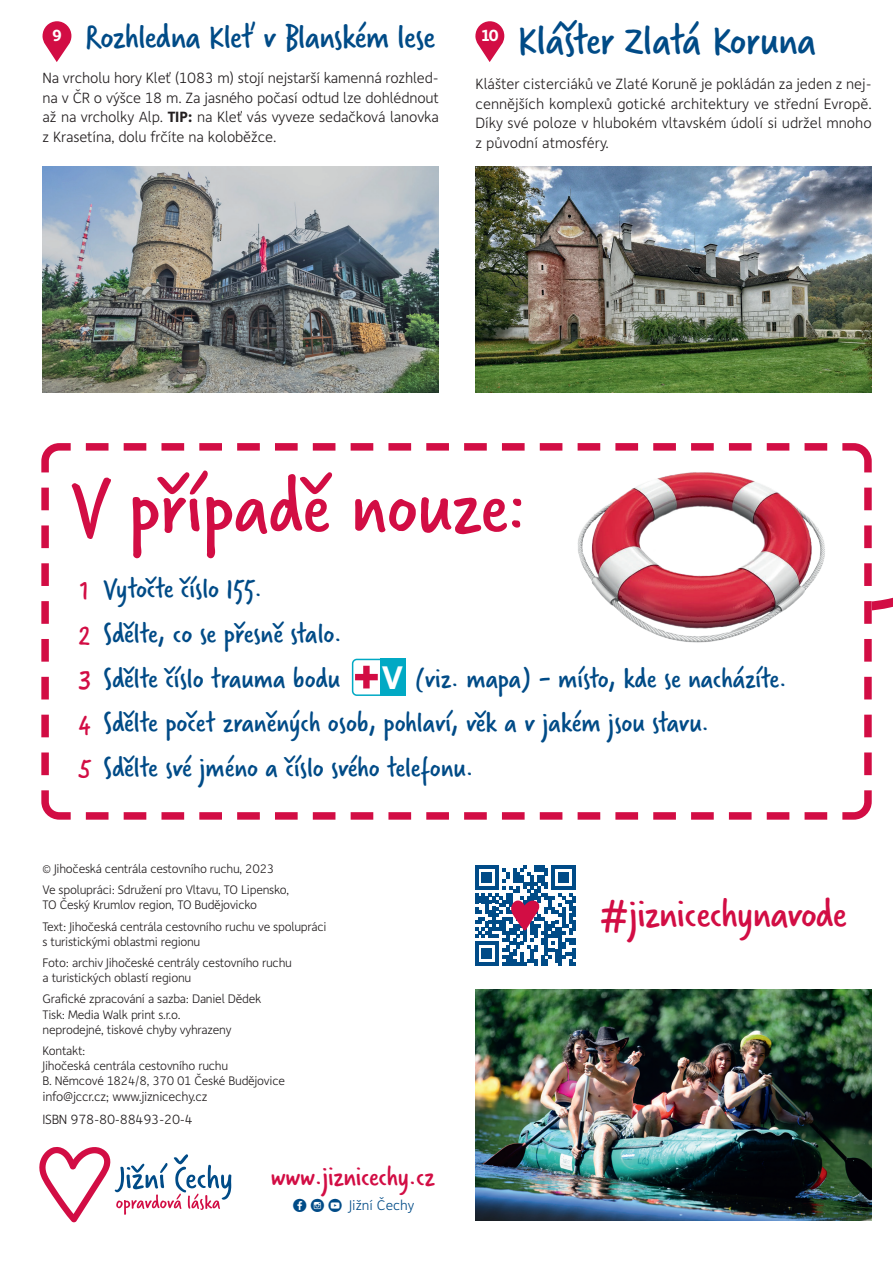
<style>
.page{position:relative;width:893px;height:1263px;background:#fff}
.page>*{position:absolute;margin:0;border:0;box-sizing:border-box;transform-origin:0 0}
.t1{font:84.45px "Verveine Corp";color:#d20d44}
.t2{font:45px "Verveine Corp";color:#004b87}
.t3{font:42.75px "Verveine Corp";letter-spacing:-.01em;color:#d20d44}
.t4{font:36px "Verveine Corp";letter-spacing:-.01em;color:#004b87}
.t5{font:700 33px "Depot";color:#fff}
.t6{font:30px/44.5px "Verveine Corp";color:#004b87}
.t7{font:29.7px "Verveine Corp";letter-spacing:-.01em;color:#d20d44}
.t8{font:700 16.35px "Depot";color:#fff}
.t9{font:300 15px/19.5px "Depot";letter-spacing:-.005em;color:#231f20;text-align:justify}
.t10{font:300 14.1px "Depot";color:#004b87}
.t11{font:300 13.5px "Depot";letter-spacing:-.02em;color:#231f20}
.t12{font:300 13.05px "Depot";letter-spacing:-.02em;color:#231f20}
.t13{font:300 12.45px/21.1px "Depot";letter-spacing:-.02em;color:#231f20}
.s1{font-weight:700}
.s2{color:#d20d44}
.s3{font-family:"Social Shapes";font-weight:400;font-size:19.2px}
</style>
<div class="page">
<img style="left:43px;top:167px;width:396px;height:226px">
<img style="left:475px;top:167px;width:397px;height:226px">
<img style="left:475px;top:989px;width:397px;height:231px">
<svg style="left:39px;top:1147px;width:192px;height:75px"></svg>
<svg style="left:475px;top:865px;width:101px;height:101px"></svg>
<svg style="left:42px;top:21px;width:29px;height:41px"></svg>
<svg style="left:475px;top:21px;width:29px;height:41px"></svg>
<svg style="left:875px;top:597px;width:18px;height:13px"></svg>
<svg style="left:41px;top:443px;width:834px;height:377px"></svg>
<img style="left:575px;top:472px;width:251px;height:171px">
<div style="left:353px;top:659px;width:52px;height:36px;background:#fff;border-radius:4px"></div>
<div style="left:352px;top:659px;width:53px;height:37px;border:2px solid #01a9c4;border-radius:4px"></div>
<svg style="left:355px;top:666px;width:23px;height:22px"></svg>
<div style="left:380px;top:659px;width:25px;height:37px;background:#01a9c4"></div>
<h2 class="t2" style="left:518px;top:10px;width:300px">Klášter Zlatá Koruna</h2>
<p class="t9" style="left:475px;top:74px;width:398px">Klášter cisterciáků ve Zlaté Koruně je pokládán za jeden z nej&shy;cennějších komplexů gotické architektury ve střední Evropě.<br>Díky své poloze v hlubokém vltavském údolí si udržel mnoho z původní atmosféry.</p>
<h3 class="t4" style="left:85px;top:12px;width:351px">Rozhledna Kleť v Blanském lese</h3>
<p class="t9" style="left:43px;top:68px;width:398px">Na vrcholu hory Kleť (1083 m) stojí nejstarší kamenná rozhled&shy;na v ČR o výšce 18 m. Za jasného počasí odtud lze dohlédnout až na vrcholky Alp. <span class="s1">TIP:</span> na Kleť vás vyveze sedačková lanovka z Krasetína, dolu frčíte na koloběžce.</p>
<h3 class="t8" style="left:52px;top:25px;width:11px">9</h3>
<h3 class="t8" style="left:481px;top:25px;width:19px">10</h3>
<h1 class="t1" style="left:70px;top:448px;width:456px">V případě nouze:</h1>
<h3 class="t6" style="left:79px;top:567px;width:265px"><span class="s2">1</span> Vytočte číslo 155.<br><span class="s2">2</span> Sdělte, co se přesně stalo.<br><span class="s2">3</span> Sdělte číslo trauma bodu</h3>
<h3 class="t6" style="left:79px;top:656px;width:710px;text-indent:336px">(viz. mapa) - místo, kde se nacházíte.<br><span class="s2">4</span> Sdělte počet zraněných osob, pohlaví, věk a v jakém jsou stavu.<br><span class="s2">5</span> Sdělte své jméno a číslo svého telefonu.</h3>
<h3 class="t5" style="left:382px;top:657px;width:23px">V</h3>
<p class="t13" style="left:43px;top:858px;width:248px">© Jihočeská centrála cestovního ruchu, 2023<br>Ve spolupráci: Sdružení pro Vltavu, TO Lipensko,</p>
<p class="t13" style="left:43px;top:894px;width:286px">TO Český Krumlov region, TO Budějovicko<br>Text: Jihočeská centrála cestovního ruchu ve spolupráci</p>
<p class="t13" style="left:43px;top:931px;width:251px">s turistickými oblastmi regionu<br>Foto: archiv Jihočeské centrály cestovního ruchu</p>
<p class="t13" style="left:43px;top:967px;width:220px">a turistických oblastí regionu<br>Grafické zpracování a sazba: Daniel Dědek</p>
<p class="t13" style="left:43px;top:1006px;width:190px;line-height:15.3px">Tisk: Media Walk print s.r.o. neprodejné, tiskové chyby vyhrazeny</p>
<p class="t13" style="left:43px;top:1043px;width:244px;line-height:15.3px">Kontakt:<br>Jihočeská centrála cestovního ruchu<br>B. Němcové 1824/8, 370 01 České Budějovice</p>
<p class="t12" style="left:43px;top:1089px;width:167px">info@jccr.cz; www.jiznicechy.cz</p>
<p class="t11" style="left:43px;top:1111px;width:152px">ISBN 978-80-88493-20-4</p>
<h3 class="t7" style="left:271px;top:1156px;width:165px">www.jiznicechy.cz</h3>
<p class="t10" style="left:293px;top:1197px;width:123px"><span class="s3">! $ *</span> Jižní Čechy</p>
<h3 class="t3" style="left:599px;top:885px;width:249px">#jiznicechynavode</h3>
</div>
